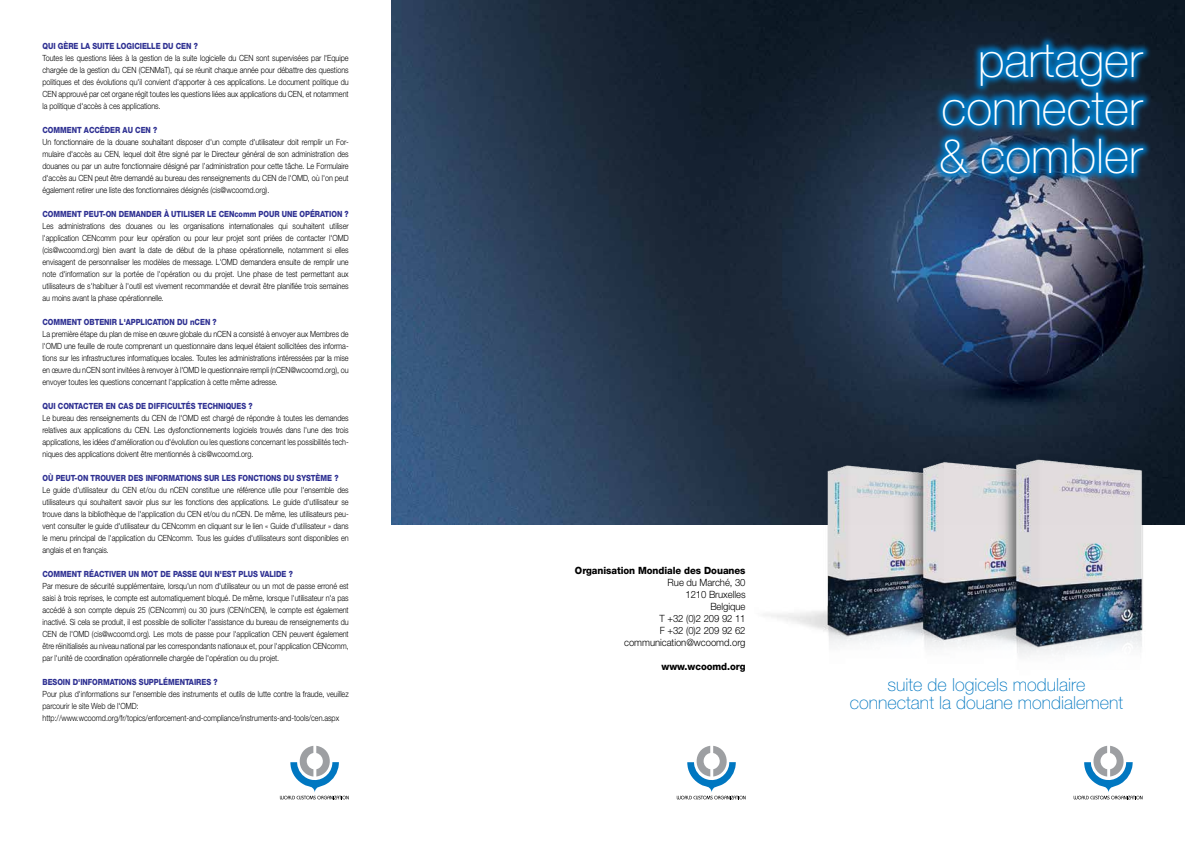
<style>
.page{position:relative;width:1185px;height:842px;background:#fff}
.page>*{position:absolute;margin:0;border:0;box-sizing:border-box;transform-origin:0 0}
.t1{font:100 48px/48px "Helvetica Neue LT Std";color:#fff;text-align:justify}
.t2{font:100 18px/18px "Helvetica Neue LT Std";color:#0077c1;text-align:center}
.t3{font:300 10px/12px "Helvetica Neue LT Std";letter-spacing:-.005em;color:#000;text-align:right;scale:.95 1}
.t4{font:800 10px "Helvetica Neue LT Std";letter-spacing:-.005em;color:#000;scale:.95 1}
.t5{font:300 8.5px/12px "Helvetica Neue LT Std";letter-spacing:-.005em;color:#000;text-align:justify;scale:.85 1}
.t6{font:800 8.5px "Helvetica Neue LT Std";letter-spacing:-.005em;color:#2e3092;scale:.85 1}
</style>
<div class="page">
<img style="left:391px;top:0;width:794px;height:524px">
<img style="left:720px;top:418px;width:465px;height:238px">
<svg style="left:1074px;top:746px;width:68px;height:53px"></svg>
<svg style="left:677px;top:746px;width:69px;height:53px"></svg>
<svg style="left:280px;top:746px;width:69px;height:53px"></svg>
<svg style="left:932px;top:35px;width:220px;height:148px;background:#11507c"></svg>
<p class="t6" style="left:43px;top:41px;width:184px">QUI GÈRE LA SUITE LOGICIELLE DU CEN ?</p>
<p class="t5" style="left:43px;top:51px;width:362px">Toutes les questions liées à la gestion de la suite logicielle du CEN sont supervisées par l'Equipe chargée de la gestion du CEN (CENMaT), qui se réunit chaque année pour débattre des questions politiques et des évolutions qu'il convient d'apporter à ces applications. Le document politique du CEN approuvé par cet organe régit toutes les questions liées aux applications du CEN, et notamment la politique d'accès à ces applications.</p>
<p class="t6" style="left:43px;top:125px;width:137px">COMMENT ACCÉDER AU CEN ?</p>
<p class="t5" style="left:43px;top:135px;width:362px">Un fonctionnaire de la douane souhaitant disposer d'un compte d'utilisateur doit remplir un For&shy;mulaire d'accès au CEN, lequel doit être signé par le Directeur général de son administration des douanes ou par un autre fonctionnaire désigné par l’administration pour cette tâche. Le Formulaire d'accès au CEN peut être demandé au bureau des renseignements du CEN de l'OMD, où l'on peut également retirer une liste des fonctionnaires désignés (cis@wcoomd.org).</p>
<p class="t6" style="left:43px;top:209px;width:362px">COMMENT PEUT-ON DEMANDER À UTILISER LE CENcomm POUR UNE OPÉRATION ?</p>
<p class="t5" style="left:43px;top:219px;width:362px">Les administrations des douanes ou les organisations internationales qui souhaitent utiliser l'application CENcomm pour leur opération ou pour leur projet sont priées de contacter l'OMD (cis@wcoomd.org) bien avant la date de début de la phase opérationnelle, notamment si elles envisagent de personnaliser les modèles de message. L'OMD demandera ensuite de remplir une note d'information sur la portée de l'opération ou du projet. Une phase de test permettant aux utilisateurs de s'habituer à l'outil est vivement recommandée et devrait être planifiée trois semaines au moins avant la phase opérationnelle.</p>
<p class="t6" style="left:43px;top:317px;width:206px">COMMENT OBTENIR L'APPLICATION DU nCEN ?</p>
<p class="t5" style="left:43px;top:327px;width:362px">La première étape du plan de mise en œuvre globale du nCEN a consisté à envoyer aux Membres de l'OMD une feuille de route comprenant un questionnaire dans lequel étaient sollicitées des informa&shy;tions sur les infrastructures informatiques locales. Toutes les administrations intéressées par la mise en œuvre du nCEN sont invitées à renvoyer à l'OMD le questionnaire rempli (nCEN@wcoomd.org), ou envoyer toutes les questions concernant l'application à cette même adresse.</p>
<p class="t6" style="left:43px;top:401px;width:249px">QUI CONTACTER EN CAS DE DIFFICULTÉS TECHNIQUES ?</p>
<p class="t5" style="left:43px;top:411px;width:362px">Le bureau des renseignements du CEN de l'OMD est chargé de répondre à toutes les demandes relatives aux applications du CEN. Les dysfonctionnements logiciels trouvés dans l'une des trois applications, les idées d'amélioration ou d'évolution ou les questions concernant les possibilités tech&shy;niques des applications doivent être mentionnés à cis@wcoomd.org.</p>
<p class="t6" style="left:43px;top:473px;width:350px">OÙ PEUT-ON TROUVER DES INFORMATIONS SUR LES FONCTIONS DU SYSTÈME ?</p>
<p class="t5" style="left:43px;top:483px;width:362px">Le guide d'utilisateur du CEN et/ou du nCEN constitue une référence utile pour l'ensemble des utilisateurs qui souhaitent savoir plus sur les fonctions des applications. Le guide d'utilisateur se trouve dans la bibliothèque de l'application du CEN et/ou du nCEN. De même, les utilisateurs peu&shy;vent consulter le guide d'utilisateur du CENcomm en cliquant sur le lien « Guide d'utilisateur » dans le menu principal de l'application du CENcomm. Tous les guides d'utilisateurs sont disponibles en anglais et en français.</p>
<p class="t6" style="left:43px;top:569px;width:296px">COMMENT RÉACTIVER UN MOT DE PASSE QUI N'EST PLUS VALIDE ?</p>
<p class="t5" style="left:43px;top:579px;width:362px">Par mesure de sécurité supplémentaire, lorsqu'un nom d'utilisateur ou un mot de passe erroné est saisi à trois reprises, le compte est automatiquement bloqué. De même, lorsque l'utilisateur n'a pas accédé à son compte depuis 25 (CENcomm) ou 30 jours (CEN/nCEN), le compte est également inactivé. Si cela se produit, il est possible de solliciter l'assistance du bureau de renseignements du CEN de l'OMD (cis@wcoomd.org). Les mots de passe pour l'application CEN peuvent également être réinitialisés au niveau national par les correspondants nationaux et, pour l'application CENcomm, par l'unité de coordination opérationnelle chargée de l'opération ou du projet.</p>
<p class="t6" style="left:43px;top:677px;width:207px">BESOIN D'INFORMATIONS SUPPLÉMENTAIRES ?</p>
<p class="t5" style="left:43px;top:687px;width:362px;text-align:left">Pour plus d'informations sur l'ensemble des instruments et outils de lutte contre la fraude, veuillez parcourir le site Web de l'OMD: http://www.wcoomd.org/fr/topics/enforcement-and-compliance/instruments-and-tools/cen.aspx</p>
<h1 class="t1" style="left:939px;top:36px;width:205px;text-indent:39px">partager connecter &amp; combler</h1>
<p class="t4" style="left:575px;top:565px;width:181px">Organisation Mondiale des Douanes</p>
<p class="t3" style="left:624px;top:576px;width:129px">Rue du Marché, 30<br>1210 Bruxelles<br>Belgique<br>T +32 (0)2 209 92 11<br>F +32 (0)2 209 92 62 communication@wcoomd.org</p>
<p class="t4" style="left:661px;top:661px;width:90px">www.wcoomd.org</p>
<h2 class="t2" style="left:850px;top:675px;width:275px">suite de logicels modulaire connectant la douane mondialement</h2>
</div>
